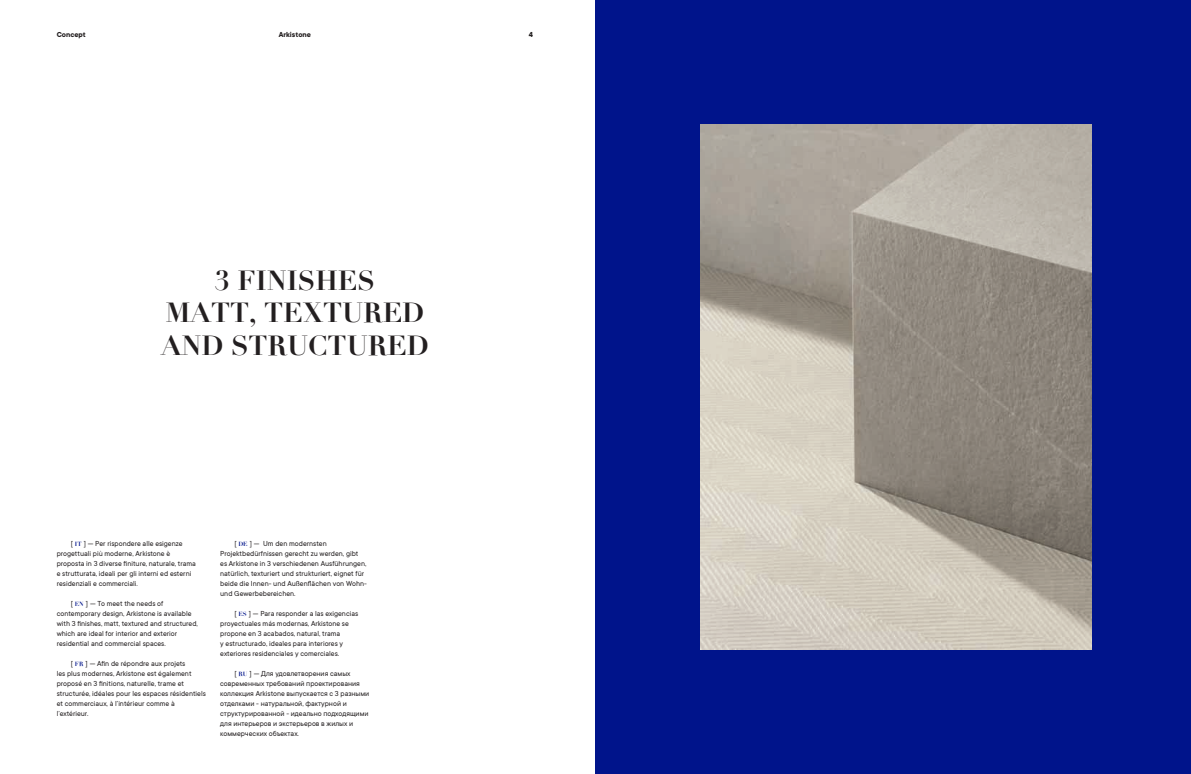
<style>
.page{position:relative;width:1191px;height:774px;background:#fff}
.page>*{position:absolute;margin:0;border:0;box-sizing:border-box;transform-origin:0 0}
.t1{font:700 27px/32.4px "Didot";color:#231f20;text-align:center}
.t2{font:8px/10px "TT Commons";color:#231f20}
.t3{font:700 8px "TT Commons";color:#231f20}
.s1{font-family:"Didot";font-weight:700;font-size:6px;color:#00148b}
</style>
<div class="page">
<div style="left:595px;top:0;width:596px;height:774px;background:#00148b"></div>
<img style="left:700px;top:125px;width:391px;height:524px">
<p class="t3" style="left:57px;top:30px;width:31px">Concept</p>
<p class="t3" style="left:279px;top:30px;width:34px">Arkistone</p>
<p class="t3" style="left:529px;top:30px;width:6px">4</p>
<h1 class="t1" style="left:161px;top:264px;width:269px">3 FINISHES<br>MATT, TEXTURED<br>AND STRUCTURED</h1>
<p class="t2" style="left:57px;top:538px;width:141px;text-indent:14px">[ <span class="s1">IT</span> ] — Per rispondere alle esigenze progettuali più moderne, Arkistone è proposta in 3 diverse finiture, naturale, trama e strutturata, ideali per gli interni ed esterni residenziali e commerciali.</p>
<p class="t2" style="left:57px;top:598px;width:143px;text-indent:14px">[ <span class="s1">EN</span> ] — To meet the needs of contemporary design, Arkistone is available with 3 finishes, matt, textured and structured, which are ideal for interior and exterior residential and commercial spaces.</p>
<p class="t2" style="left:57px;top:658px;width:151px;text-indent:14px">[ <span class="s1">FR</span> ] — Afin de répondre aux projets<br>les plus modernes, Arkistone est également proposé en 3 finitions, naturelle, trame et structurée, idéales pour les espaces résidentiels et commerciaux, à l’intérieur comme à l’extérieur.</p>
<p class="t2" style="left:220px;top:538px;width:148px;text-indent:14px">[ <span class="s1">DE</span> ] — Um den modernsten Projektbedürfnissen gerecht zu werden, gibt es Arkistone in 3 verschiedenen Ausführungen, natürlich, texturiert und strukturiert, eignet für beide die Innen- und Außenflächen von Wohn&shy;und Gewerbebereichen.</p>
<p class="t2" style="left:220px;top:608px;width:140px;text-indent:14px">[ <span class="s1">ES</span> ] — Para responder a las exigencias proyectuales más modernas, Arkistone se propone en 3 acabados, natural, trama<br>y estructurado, ideales para interiores y exteriores residenciales y comerciales.</p>
<p class="t2" style="left:220px;top:668px;width:151px;text-indent:14px">[ <span class="s1">RU</span> ] — Для удовлетворения самых современных требований проектирования коллекция Arkistone выпускается с 3 разными отделками - натуральной, фактурной и структурированной - идеально подходящими для интерьеров и экстерьеров в жилых и коммерческих объектах.</p>
</div>
